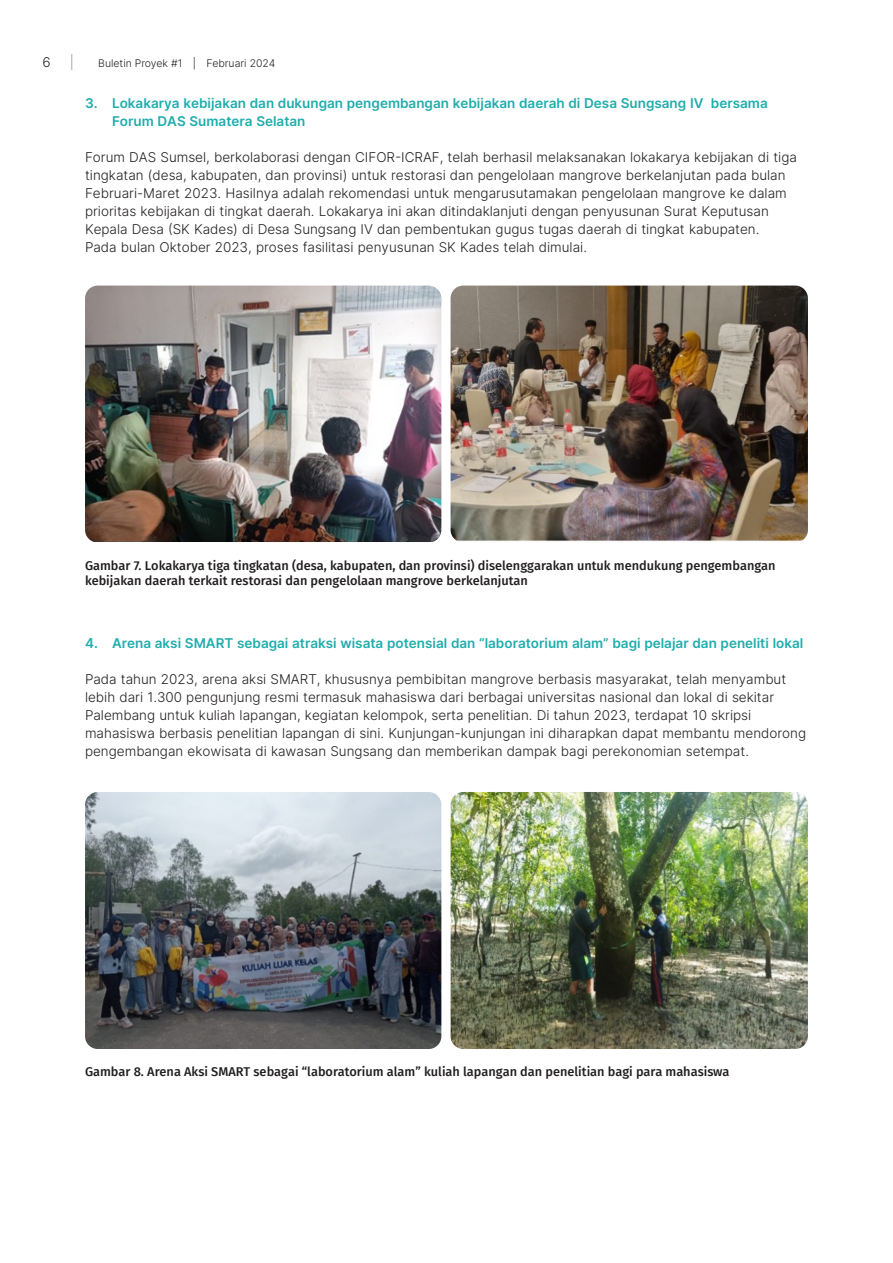
<style>
.page{position:relative;width:893px;height:1263px;background:#fff}
.page>*{position:absolute;margin:0;border:0;box-sizing:border-box;transform-origin:0 0}
.Brief-Body_text{font:300 13.5px/18px "Inter";color:#231f20}
.t1{font:13.5px/18px "Inter";color:#20adad}
.t2{font:300 13.5px "Inter";color:#939598}
.Figure_title{font:500 12.75px/15.3px "Fira Sans";color:#231f20}
.t3{font:300 10.5px "Inter";color:#231f20}
</style>
<div class="page">
<img style="left:85px;top:286px;width:356px;height:257px">
<img style="left:451px;top:286px;width:357px;height:256px">
<img style="left:85px;top:792px;width:356px;height:257px">
<img style="left:451px;top:792px;width:357px;height:257px">
<p class="Brief-Body_text" style="left:43px;top:53px;width:10px">6</p>
<p class="t2" style="left:70px;top:52px;width:6px">|</p>
<p class="t3" style="left:98px;top:55px;width:179px">Buletin Proyek #1 | Februari 2024</p>
<p class="t1" style="left:112px;top:94px;width:657px;text-indent:-27px">3. Lokakarya kebijakan dan dukungan pengembangan kebijakan daerah di Desa Sungsang IV bersama<br>Forum DAS Sumatera Selatan</p>
<p class="Brief-Body_text" style="left:85px;top:148px;width:713px">Forum DAS Sumsel, berkolaborasi dengan CIFOR-ICRAF, telah berhasil melaksanakan lokakarya kebijakan di tiga tingkatan (desa, kabupaten, dan provinsi) untuk restorasi dan pengelolaan mangrove berkelanjutan pada bulan Februari-Maret 2023. Hasilnya adalah rekomendasi untuk mengarusutamakan pengelolaan mangrove ke dalam prioritas kebijakan di tingkat daerah. Lokakarya ini akan ditindaklanjuti dengan penyusunan Surat Keputusan Kepala Desa (SK Kades) di Desa Sungsang IV dan pembentukan gugus tugas daerah di tingkat kabupaten.<br>Pada bulan Oktober 2023, proses fasilitasi penyusunan SK Kades telah dimulai.</p>
<p class="Figure_title" style="left:85px;top:557px;width:692px">Gambar 7. Lokakarya tiga tingkatan (desa, kabupaten, dan provinsi) diselenggarakan untuk mendukung pengembangan kebijakan daerah terkait restorasi dan pengelolaan mangrove berkelanjutan</p>
<p class="t1" style="left:85px;top:634px;width:720px">4. Arena aksi SMART sebagai atraksi wisata potensial dan “laboratorium alam” bagi pelajar dan peneliti lokal</p>
<p class="Brief-Body_text" style="left:85px;top:670px;width:723px">Pada tahun 2023, arena aksi SMART, khususnya pembibitan mangrove berbasis masyarakat, telah menyambut lebih dari 1.300 pengunjung resmi termasuk mahasiswa dari berbagai universitas nasional dan lokal di sekitar Palembang untuk kuliah lapangan, kegiatan kelompok, serta penelitian. Di tahun 2023, terdapat 10 skripsi mahasiswa berbasis penelitian lapangan di sini. Kunjungan-kunjungan ini diharapkan dapat membantu mendorong pengembangan ekowisata di kawasan Sungsang dan memberikan dampak bagi perekonomian setempat.</p>
<p class="Figure_title" style="left:85px;top:1063px;width:646px">Gambar 8. Arena Aksi SMART sebagai “laboratorium alam” kuliah lapangan dan penelitian bagi para mahasiswa</p>
</div>
